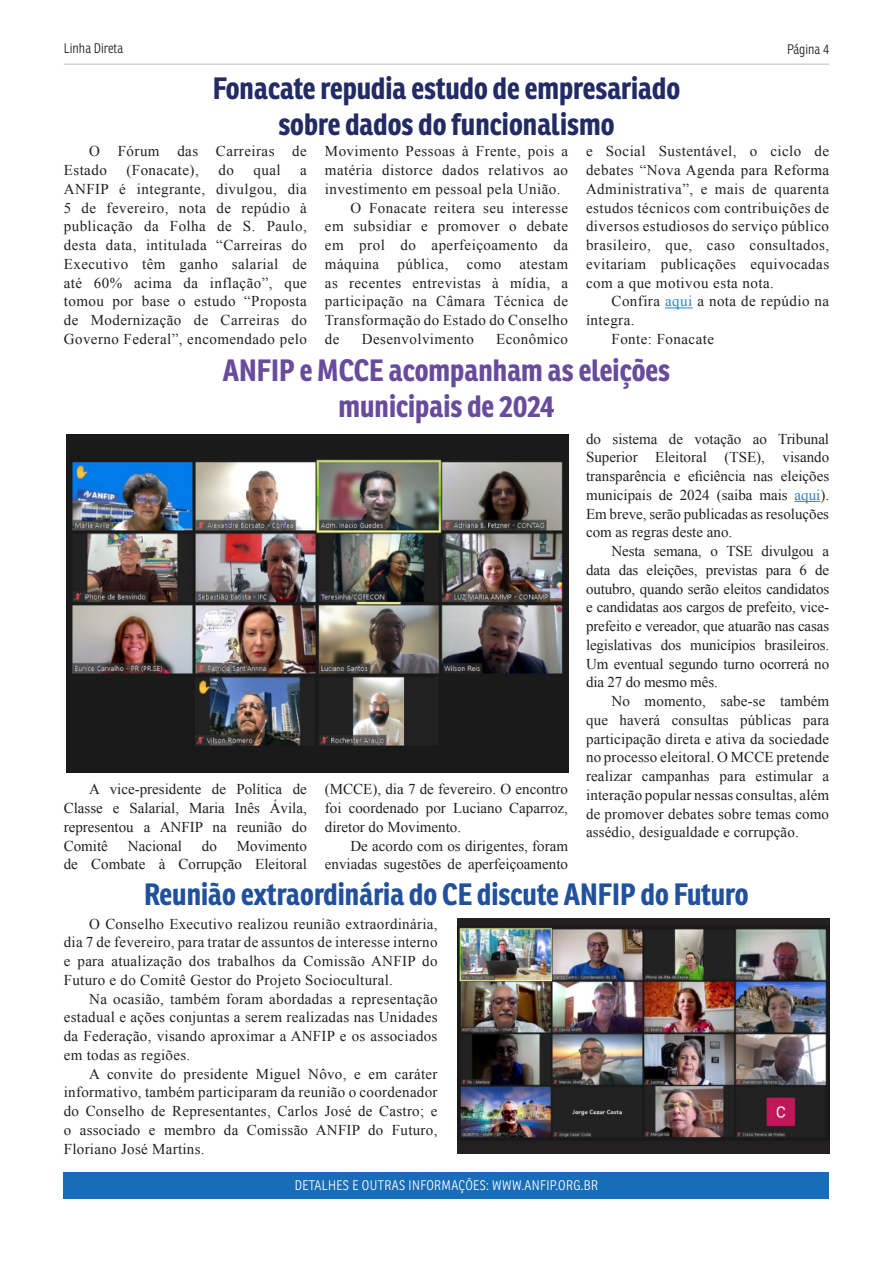
<style>
.page{position:relative;width:893px;height:1263px;background:#fff}
.page>*{position:absolute;margin:0;border:0;box-sizing:border-box;transform-origin:0 0}
.subtitulos{font:700 30px/36px "Ronnia Cond";color:#222b64;text-align:center}
.subtitulos-2{font:700 30px/36px "Ronnia Cond";color:#694b9e;text-align:center}
.subtitulos-3{font:700 30px "Ronnia Cond";color:#21509c}
.texto{font:15px/18.8px "Times New Roman";letter-spacing:.02em;color:#231f20;text-align:justify}
.texto-2{font:15px/18.8px "Times New Roman";color:#231f20;text-align:right}
.t1{font:300 13.5px "Ronnia Cond";letter-spacing:.025em;color:#fff}
.t2{font:300 13.5px "Ronnia Cond";color:#231f20}
.s1{color:#2882c4}
</style>
<div class="page">
<div style="left:64px;top:1172px;width:765px;height:27px;background:#176db7"></div>
<hr style="left:64px;top:64px;width:765px;height:1px;background:#bcbdc0">
<svg style="left:665px;top:308px;width:28px;height:1px"></svg>
<svg style="left:795px;top:501px;width:25px;height:1px"></svg>
<img style="left:67px;top:435px;width:501px;height:337px">
<img style="left:458px;top:918px;width:371px;height:235px">
<p class="t2" style="left:64px;top:40px;width:61px">Linha Direta</p>
<p class="t2" style="left:787px;top:41px;width:44px">Página 4</p>
<p class="subtitulos" style="left:213px;top:70px;width:469px">Fonacate repudia estudo de empresariado sobre dados do funcionalismo</p>
<p class="texto" style="left:64px;top:142px;width:245px;text-indent:26px">O Fórum das Carreiras de<br>Estado</p>
<p class="texto" style="left:126px;top:160px;width:74px">(Fonacate),</p>
<p class="texto" style="left:218px;top:160px;width:17px">do</p>
<p class="texto" style="left:253px;top:160px;width:29px">qual</p>
<p class="texto" style="left:64px;top:160px;width:245px;text-indent:236px">a ANFIP é integrante, divulgou, dia 5 de fevereiro, nota de repúdio à publicação da Folha de S. Paulo, desta data, intitulada “Carreiras do Executivo têm ganho salarial de até 60% acima da inflação”, que tomou por base o estudo “Proposta de Modernização de Carreiras do Governo Federal”, encomendado pelo</p>
<p class="texto" style="left:325px;top:142px;width:245px">Movimento Pessoas à Frente, pois a matéria distorce dados relativos ao investimento em pessoal pela União.</p>
<p class="texto" style="left:325px;top:198px;width:245px;text-indent:26px">O Fonacate reitera seu interesse em subsidiar e promover o debate em prol do aperfeiçoamento da máquina pública, como atestam as recentes entrevistas à mídia, a participação na Câmara Técnica de Transformação do Estado do Conselho de</p>
<p class="texto" style="left:362px;top:329px;width:114px">Desenvolvimento</p>
<p class="texto" style="left:496px;top:329px;width:73px">Econômico</p>
<p class="texto" style="left:586px;top:142px;width:245px">e Social Sustentável, o ciclo de debates “Nova Agenda para Reforma Administrativa”, e mais de quarenta estudos técnicos com contribuições de diversos estudiosos do serviço público brasileiro, que, caso consultados, evitariam publicações equivocadas com a que motivou esta nota.</p>
<p class="texto" style="left:586px;top:292px;width:245px;text-indent:26px">Confira <span class="s1">aqui</span> a nota de repúdio na íntegra.</p>
<p class="texto" style="left:611px;top:329px;width:104px">Fonte: Fonacate</p>
<p class="subtitulos-2" style="left:223px;top:352px;width:449px">ANFIP e MCCE acompanham as eleições municipais de 2024</p>
<p class="texto" style="left:64px;top:780px;width:245px;text-indent:26px">A vice-presidente de Política de Classe e Salarial, Maria Inês Ávila, representou a ANFIP na reunião do Comitê</p>
<p class="texto-2" style="left:64px;top:836px;width:245px">Movimento<br>de Combate à Corrupção Eleitoral</p>
<p class="texto-2" style="left:128px;top:836px;width:56px">Nacional</p>
<p class="texto" style="left:202px;top:836px;width:16px">do</p>
<p class="texto" style="left:325px;top:780px;width:245px">(MCCE), dia 7 de fevereiro. O encontro foi coordenado por Luciano Caparroz, diretor do Movimento.</p>
<p class="texto-2" style="left:325px;top:836px;width:245px">De acordo com os dirigentes, foram enviadas sugestões de aperfeiçoamento</p>
<p class="texto" style="left:586px;top:429px;width:245px">do sistema de votação ao Tribunal Superior Eleitoral (TSE), visando transparência e eficiência nas eleições municipais de 2024 (saiba mais <span class="s1">aqui</span>).<br>Em breve, serão publicadas as resoluções com as regras deste ano.</p>
<p class="texto" style="left:586px;top:541px;width:245px;text-indent:26px">Nesta semana, o TSE divulgou a data das eleições, previstas para 6 de outubro, quando serão eleitos candidatos e candidatas aos cargos de prefeito, vice&shy;prefeito e vereador, que atuarão nas casas legislativas dos municípios brasileiros.<br>Um eventual segundo turno ocorrerá no dia 27 do mesmo mês.</p>
<p class="texto" style="left:586px;top:691px;width:245px;text-indent:26px">No momento, sabe-se também que haverá consultas públicas para participação direta e ativa da sociedade no processo eleitoral. O MCCE pretende realizar campanhas para estimular a interação popular nessas consultas, além de promover debates sobre temas como assédio, desigualdade e corrupção.</p>
<p class="subtitulos-3" style="left:144px;top:875px;width:606px">Reunião extraordinária do CE discute ANFIP do Futuro</p>
<p class="texto" style="left:64px;top:914px;width:375px;text-indent:26px">O Conselho Executivo realizou reunião extraordinária, dia 7 de fevereiro, para tratar de assuntos de interesse interno e para atualização dos trabalhos da Comissão ANFIP do Futuro e do Comitê Gestor do Projeto Sociocultural.</p>
<p class="texto" style="left:64px;top:989px;width:375px;text-indent:26px">Na ocasião, também foram abordadas a representação estadual e ações conjuntas a serem realizadas nas Unidades da Federação, visando aproximar a ANFIP e os associados em todas as regiões.</p>
<p class="texto" style="left:64px;top:1064px;width:375px;text-indent:26px">A convite do presidente Miguel Nôvo, e em caráter informativo, também participaram da reunião o coordenador do Conselho de Representantes, Carlos José de Castro; e o associado e membro da Comissão ANFIP do Futuro, Floriano José Martins.</p>
<p class="t1" style="left:295px;top:1177px;width:305px">DETALHES E OUTRAS INFORMAÇÕES: WWW.ANFIP.ORG.BR</p>
</div>
